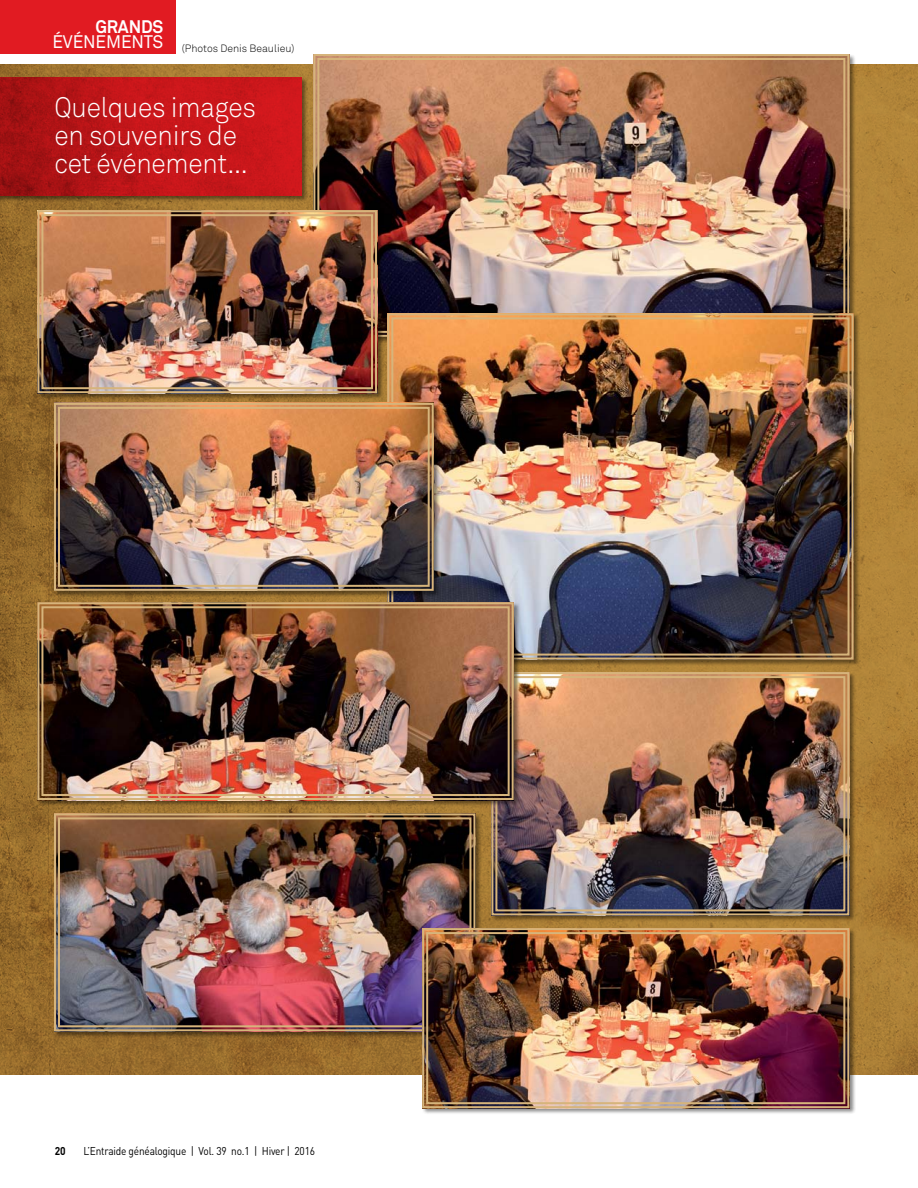
<style>
.page{position:relative;width:918px;height:1188px;background:#fff}
.page>*{position:absolute;margin:0;border:0;box-sizing:border-box;transform-origin:0 0}
.t1{font:300 27.9px/27.9px "Akkurat";letter-spacing:-.01em;color:#fff;scale:.95 1}
.t2{font:18px "Akkurat";color:#fff;scale:.95 1}
.t3{font:700 18px "Akkurat";color:#fff;scale:.95 1}
.t4{font:11.25px "DIN";letter-spacing:-.02em;color:#000;scale:.9 1}
.t5{font:700 11.25px "DIN";color:#000;scale:.9 1}
.t6{font:300 10.5px "Akkurat";color:#000}
</style>
<div class="page">
<div style="left:0;top:0;width:176px;height:54px;background:#e11b22"></div>
<img style="left:0;top:64px;width:918px;height:1011px">
<img style="left:312px;top:54px;width:538px;height:284px">
<div style="left:0;top:77px;width:308px;height:126px;background:#000;opacity:.45"></div>
<img style="left:0;top:77px;width:301px;height:119px">
<div style="left:387px;top:313px;width:473px;height:353px;background:#000;opacity:.45"></div>
<img style="left:386px;top:312px;width:469px;height:349px">
<div style="left:391px;top:317px;width:459px;height:339px;border:2px solid #d6b47b"></div>
<div style="left:54px;top:403px;width:386px;height:194px;background:#000;opacity:.45"></div>
<img style="left:53px;top:402px;width:382px;height:190px">
<div style="left:58px;top:407px;width:372px;height:180px;border:2px solid #d6b47b"></div>
<div style="left:54px;top:813px;width:428px;height:225px;background:#000;opacity:.45"></div>
<img style="left:53px;top:812px;width:423px;height:220px">
<div style="left:58px;top:817px;width:413px;height:210px;border:2px solid #d6b47b"></div>
<div style="left:422px;top:928px;width:434px;height:187px;background:#000;opacity:.45"></div>
<img style="left:421px;top:927px;width:429px;height:182px">
<div style="left:426px;top:932px;width:419px;height:172px;border:2px solid #d6b47b"></div>
<div style="left:491px;top:672px;width:365px;height:250px;background:#000;opacity:.45"></div>
<img style="left:490px;top:671px;width:360px;height:245px">
<div style="left:495px;top:676px;width:350px;height:235px;border:2px solid #d6b47b"></div>
<div style="left:37px;top:210px;width:347px;height:190px;background:#000;opacity:.45"></div>
<img style="left:36px;top:209px;width:342px;height:185px">
<div style="left:41px;top:214px;width:332px;height:175px;border:2px solid #d6b47b"></div>
<div style="left:37px;top:602px;width:483px;height:205px;background:#000;opacity:.45"></div>
<img style="left:36px;top:601px;width:479px;height:200px">
<div style="left:41px;top:606px;width:469px;height:190px;border:2px solid #d6b47b"></div>
<h2 class="t3" style="left:95px;top:15px;width:37px">GRANDS</h2>
<h2 class="t2" style="left:52px;top:31px;width:13px">ÉVÉNEMENTS</h2>
<p class="t6" style="left:182px;top:43px;width:114px">(Photos Denis Beaulieu)</p>
<h1 class="t1" style="left:54px;top:94px;width:214px">Quelques images en souvenirs de cet événement...</h1>
<p class="t5" style="left:55px;top:1144px;width:13px">20</p>
<p class="t4" style="left:83px;top:1144px;width:259px">L’Entraide généalogique | Vol. 39 no.1 | Hiver | 2016</p>
</div>
